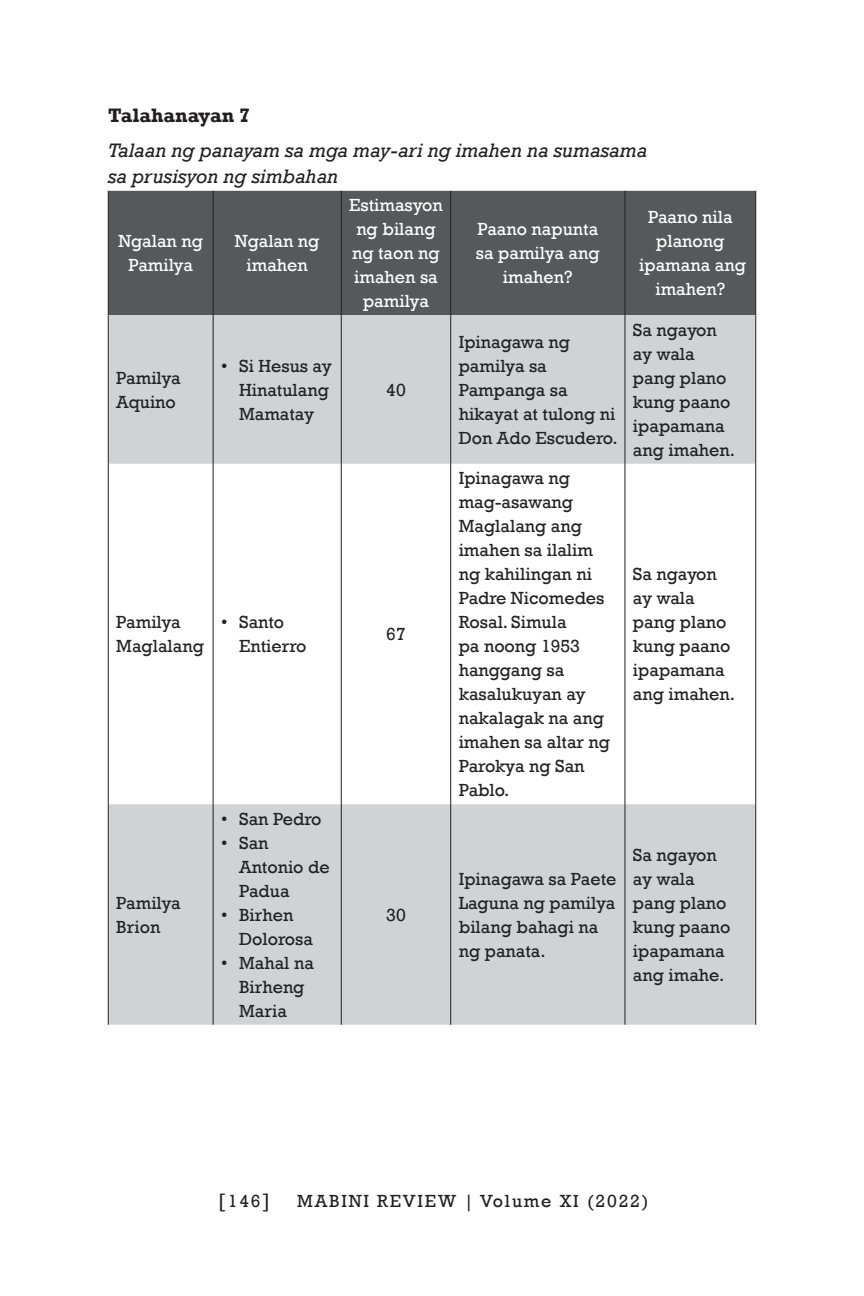
<style>
.page{position:relative;width:864px;height:1296px;background:#fff}
.page>*{position:absolute;margin:0;border:0;box-sizing:border-box;transform-origin:0 0}
.t1{font:italic 20px "Rockwell";color:#231f20}
.t2{font:700 20px "Rockwell";color:#231f20}
.List_Paragraph{font:18px/24px "Rockwell";color:#222}
.List_Paragraph-2{font:18px/24px "Rockwell";color:#fff;text-align:center}
.t3{font:18px "Rockwell";letter-spacing:.1em;color:#231f20}
.s1{font-size:20px}
</style>
<div class="page">
<div style="left:109px;top:191px;width:646px;height:124px;background:#57585a"></div>
<svg style="left:109px;top:315px;width:646px;height:710px;fill:#d1d2d4"></svg>
<hr style="left:108px;top:191px;width:1px;height:124px;background:#222">
<hr style="left:213px;top:191px;width:1px;height:124px;background:#222">
<hr style="left:341px;top:191px;width:1px;height:124px;background:#222">
<hr style="left:450px;top:191px;width:1px;height:124px;background:#222">
<hr style="left:625px;top:191px;width:1px;height:124px;background:#222">
<hr style="left:755px;top:191px;width:1px;height:124px;background:#222">
<hr style="left:108px;top:315px;width:1px;height:149px;background:#231f20">
<hr style="left:213px;top:315px;width:1px;height:149px;background:#231f20">
<hr style="left:341px;top:315px;width:1px;height:149px;background:#231f20">
<hr style="left:450px;top:315px;width:1px;height:149px;background:#231f20">
<hr style="left:625px;top:315px;width:1px;height:149px;background:#231f20">
<hr style="left:755px;top:315px;width:1px;height:149px;background:#231f20">
<hr style="left:108px;top:464px;width:1px;height:340px;background:#231f20">
<hr style="left:213px;top:464px;width:1px;height:340px;background:#231f20">
<hr style="left:341px;top:464px;width:1px;height:340px;background:#231f20">
<hr style="left:450px;top:464px;width:1px;height:340px;background:#231f20">
<hr style="left:625px;top:464px;width:1px;height:340px;background:#231f20">
<hr style="left:755px;top:464px;width:1px;height:340px;background:#231f20">
<hr style="left:108px;top:804px;width:1px;height:221px;background:#231f20">
<hr style="left:213px;top:804px;width:1px;height:221px;background:#231f20">
<hr style="left:341px;top:804px;width:1px;height:221px;background:#231f20">
<hr style="left:450px;top:804px;width:1px;height:221px;background:#231f20">
<hr style="left:625px;top:804px;width:1px;height:221px;background:#231f20">
<hr style="left:755px;top:804px;width:1px;height:221px;background:#231f20">
<p class="t2" style="left:108px;top:103px;width:144px">Talahanayan 7</p>
<p class="t1" style="left:108px;top:139px;width:541px">Talaan ng panayam sa mga may-ari ng imahen na sumasama</p>
<p class="t1" style="left:108px;top:165px;width:232px">sa prusisyon ng simbahan</p>
<p class="List_Paragraph-2" style="left:118px;top:230px;width:86px">Ngalan ng<br>Pamilya</p>
<p class="List_Paragraph-2" style="left:235px;top:230px;width:86px">Ngalan ng imahen</p>
<p class="List_Paragraph" style="left:116px;top:366px;width:66px">Pamilya<br>Aquino</p>
<p class="List_Paragraph" style="left:239px;top:354px;width:94px;text-indent:-18px">• Si Hesus ay<br>Hinatulang<br>Mamatay</p>
<p class="List_Paragraph" style="left:116px;top:610px;width:89px">Pamilya<br>Maglalang</p>
<p class="List_Paragraph" style="left:239px;top:610px;width:69px;text-indent:-18px">• Santo<br>Entierro</p>
<p class="List_Paragraph" style="left:116px;top:891px;width:66px">Pamilya<br>Brion</p>
<p class="List_Paragraph" style="left:221px;top:807px;width:102px">• San Pedro</p>
<p class="List_Paragraph" style="left:239px;top:831px;width:92px;text-indent:-18px">• San<br>Antonio de<br>Padua</p>
<p class="List_Paragraph" style="left:239px;top:903px;width:75px;text-indent:-18px">• Birhen<br>Dolorosa</p>
<p class="List_Paragraph" style="left:221px;top:951px;width:94px;text-align:center">• Mahal na<br>Birheng<br>Maria</p>
<p class="List_Paragraph-2" style="left:349px;top:194px;width:95px">Estimasyon ng bilang ng taon ng imahen sa pamilya</p>
<p class="List_Paragraph" style="left:386px;top:378px;width:21px">40</p>
<p class="List_Paragraph" style="left:386px;top:622px;width:21px">67</p>
<p class="List_Paragraph-2" style="left:476px;top:218px;width:125px">Paano napunta sa pamilya ang imahen?</p>
<p class="List_Paragraph" style="left:459px;top:330px;width:160px">Ipinagawa ng pamilya sa<br>Pampanga sa hikayat at tulong ni<br>Don Ado Escudero.</p>
<p class="List_Paragraph" style="left:459px;top:466px;width:153px">Ipinagawa ng mag-asawang<br>Maglalang ang imahen sa ilalim ng kahilingan ni<br>Padre Nicomedes<br>Rosal. Simula<br>pa noong 1953 hanggang sa kasalukuyan ay nakalagak na ang imahen sa altar ng<br>Parokya ng San<br>Pablo.</p>
<p class="List_Paragraph-2" style="left:648px;top:206px;width:86px">Paano nila planong</p>
<p class="List_Paragraph-2" style="left:639px;top:254px;width:108px">ipamana ang imahen?</p>
<p class="List_Paragraph" style="left:633px;top:318px;width:104px">Sa ngayon ay wala pang plano kung paano ipapamana ang imahen.</p>
<p class="List_Paragraph" style="left:633px;top:562px;width:104px">Sa ngayon ay wala pang plano kung paano ipapamana ang imahen.</p>
<p class="List_Paragraph" style="left:386px;top:903px;width:21px">30</p>
<p class="List_Paragraph" style="left:459px;top:867px;width:159px">Ipinagawa sa Paete<br>Laguna ng pamilya bilang bahagi na ng panata.</p>
<p class="List_Paragraph" style="left:633px;top:843px;width:99px">Sa ngayon ay wala pang plano kung paano ipapamana ang imahe.</p>
<p class="t3" style="left:218px;top:1191px;width:53px"><span class="s1">[</span>146<span class="s1">]</span></p>
<p class="t3" style="left:297px;top:1191px;width:353px">MABINI REVIEW | Volume XI (2022)</p>
</div>
